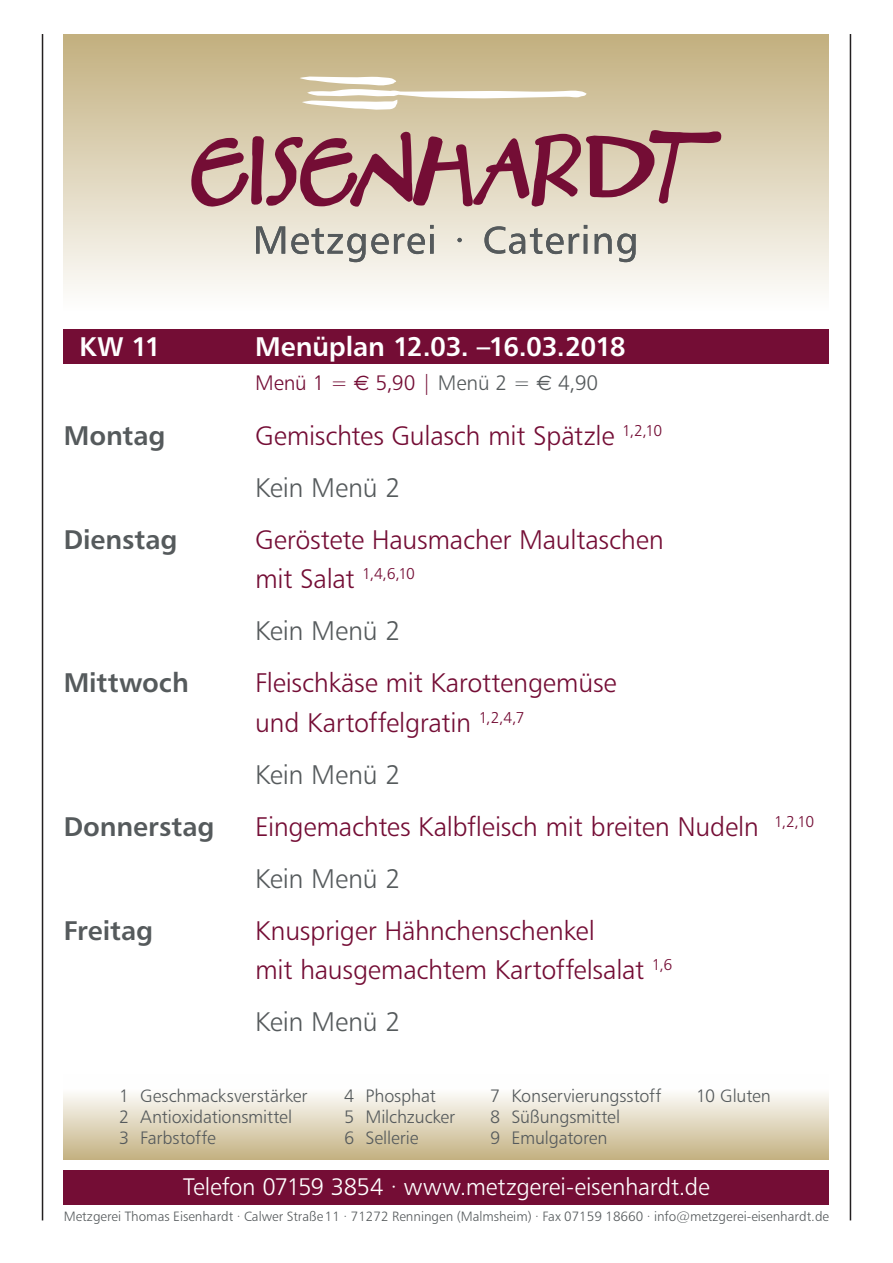
<style>
.page{position:relative;width:893px;height:1263px;background:#fff}
.page>*{position:absolute;margin:0;border:0;box-sizing:border-box;transform-origin:0 0}
.t1{font:27px/39.3px "Humanist 777 BT Light B";letter-spacing:-.01em;color:#740d35}
.t2{font:27px "Humanist 777 BT Bold B";color:#555a5c}
.t3{font:27px "Humanist 777 BT Bold B";letter-spacing:-.015em;color:#fff}
.t4{font:27px "Humanist 777 BT Light B";letter-spacing:-.01em;color:#555a5c}
.t5{font:24px "Humanist 777 BT Light B";letter-spacing:-.01em;color:#fff}
.t6{font:21px "Humanist 777 BT Light B";color:#740d35}
.t7{font:18px/21px "Humanist 777 BT Light B";letter-spacing:-.01em;color:#555a5c}
.t8{font:13.5px "Humanist 777 BT Light B";color:#555a5c}
.s1{font-family:"Euro Sans"}
.s2{color:#555a5c}
.s3{font-family:"Euro Sans";color:#555a5c}
</style>
<div class="page">
<div style="left:64px;top:329px;width:765px;height:34px;background:#740d35"></div>
<div style="left:64px;top:34px;width:765px;height:276px;background:linear-gradient(to bottom,#c2af7e,#fefdfd)"></div>
<div style="left:64px;top:1074px;width:765px;height:85px;background:linear-gradient(to bottom,#fff,#c6b485)"></div>
<div style="left:64px;top:1170px;width:765px;height:34px;background:#740d35"></div>
<hr style="left:42px;top:34px;width:1px;height:1186px;background:#231f20">
<hr style="left:850px;top:34px;width:1px;height:1186px;background:#231f20">
<svg style="left:256px;top:225px;width:380px;height:37px;background:#cccac1"></svg>
<svg style="left:191px;top:130px;width:530px;height:78px;background:#ba908d"></svg>
<svg style="left:300px;top:76px;width:287px;height:34px"></svg>
<p class="t3" style="left:79px;top:329px;width:83px">KW 11</p>
<p class="t3" style="left:255px;top:329px;width:372px">Menüplan 12.03. –16.03.2018</p>
<p class="t6" style="left:255px;top:370px;width:345px">Menü 1 = <span class="s1">€</span> 5,90 | <span class="s2">Menü 2 =</span> <span class="s3">€</span> <span class="s2">4,90</span></p>
<p class="t2" style="left:64px;top:418px;width:103px">Montag</p>
<p class="t1" style="left:255px;top:409px;width:409px;line-height:52.1px">Gemischtes Gulasch mit Spätzle <sup>1,2,10<br></sup><span class="s2">Kein Menü 2</span></p>
<p class="t2" style="left:64px;top:522px;width:115px">Dienstag</p>
<p class="t1" style="left:255px;top:519px;width:410px">Geröstete Hausmacher Maultaschen mit Salat <sup>1,4,6,10</sup></p>
<p class="t4" style="left:255px;top:614px;width:147px">Kein Menü 2</p>
<p class="t2" style="left:64px;top:666px;width:127px">Mittwoch</p>
<p class="t1" style="left:255px;top:663px;width:363px">Fleischkäse mit Karottengemüse und Kartoffelgratin <sup>1,2,4,7</sup></p>
<p class="t4" style="left:255px;top:758px;width:147px">Kein Menü 2</p>
<p class="t2" style="left:64px;top:809px;width:152px">Donnerstag</p>
<p class="t1" style="left:255px;top:800px;width:561px;line-height:52.1px">Eingemachtes Kalbfleisch mit breiten Nudeln <sup>1,2,10<br></sup><span class="s2">Kein Menü 2</span></p>
<p class="t2" style="left:64px;top:913px;width:91px">Freitag</p>
<p class="t1" style="left:255px;top:910px;width:419px">Knuspriger Hähnchenschenkel<br>mit hausgemachtem Kartoffelsalat <sup>1,6</sup></p>
<p class="t4" style="left:255px;top:1005px;width:147px">Kein Menü 2</p>
<p class="t7" style="left:119px;top:1085px;width:190px">1 Geschmacksverstärker<br>2 Antioxidationsmittel<br>3 Farbstoffe</p>
<p class="t7" style="left:344px;top:1085px;width:112px">4 Phosphat<br>5 Milchzucker<br>6 Sellerie</p>
<p class="t7" style="left:490px;top:1085px;width:173px">7 Konservierungsstoff<br>8 Süßungsmittel<br>9 Emulgatoren</p>
<p class="t7" style="left:696px;top:1085px;width:76px">10 Gluten</p>
<p class="t5" style="left:183px;top:1172px;width:528px">Telefon 07159 3854 · www.metzgerei-eisenhardt.de</p>
<p class="t8" style="left:64px;top:1208px;width:767px">Metzgerei Thomas Eisenhardt · Calwer Straße11 · 71272 Renningen (Malmsheim) · Fax 07159 18660 · info@metzgerei-eisenhardt.de</p>
</div>
